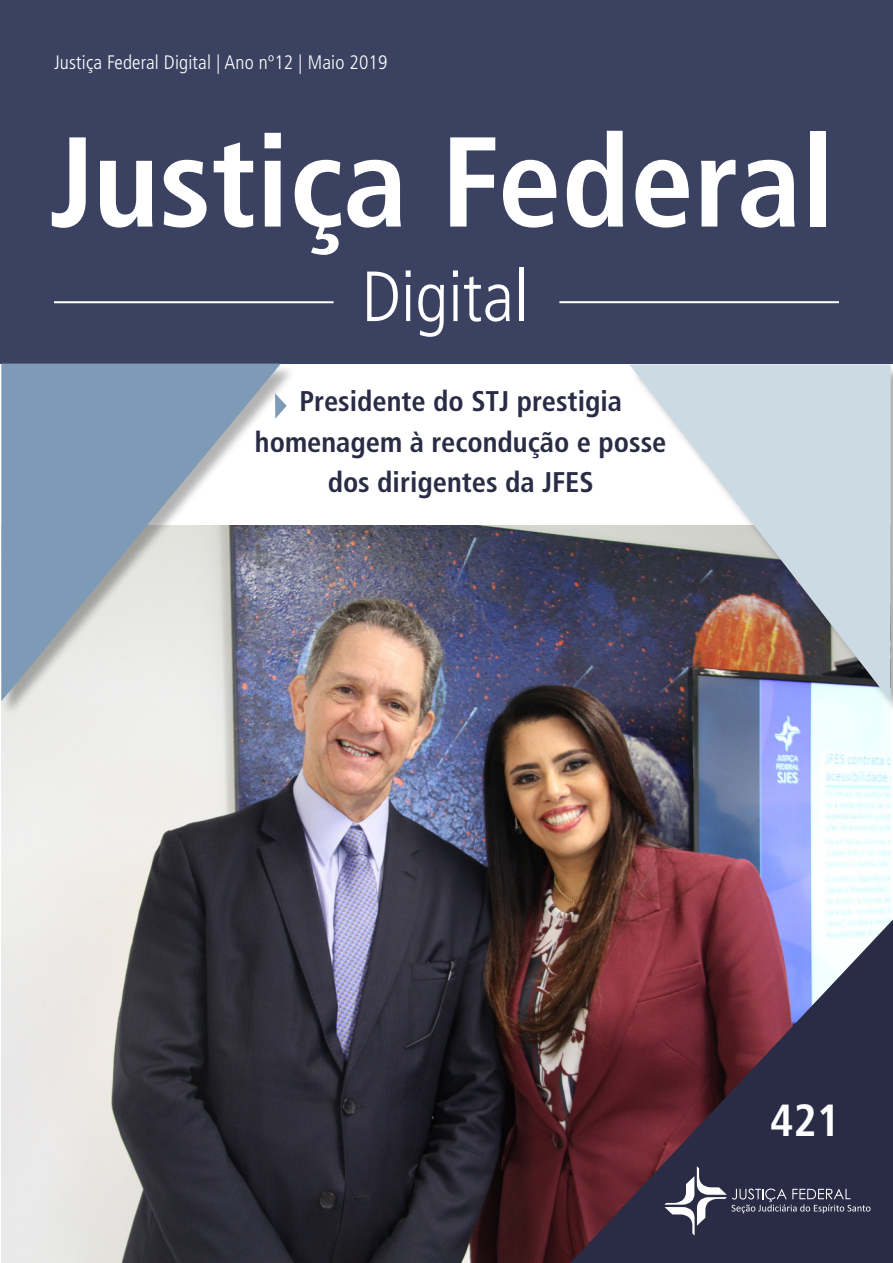
<style>
.page{position:relative;width:893px;height:1263px;background:#fff}
.page>*{position:absolute;margin:0;border:0;box-sizing:border-box;transform-origin:0 0}
.t1{font:condensed 127.65px "Frutiger 67 Bold";color:#fff}
.t2{font:condensed 70.95px "Frutiger 47 Light";color:#fff}
.t3{font:condensed 45px "Frutiger 67 Bold";color:#fff}
.t4{font:condensed 28.5px/40.5px "Frutiger 67 Bold";color:#2a2c45;text-align:center}
.t5{font:condensed 19.5px "Frutiger 47 Light";letter-spacing:.01em;color:#fff}
</style>
<div class="page">
<div style="left:0;top:0;width:893px;height:364px;background:#3b4161"></div>
<hr style="left:559px;top:301px;width:280px;height:2px;background:#fff">
<img style="left:1px;top:526px;width:889px;height:737px">
<hr style="left:54px;top:301px;width:280px;height:2px;background:#fff">
<div style="left:2px;top:364px;width:294px;height:353px;background:#000;opacity:.3"></div>
<svg style="left:1px;top:364px;width:280px;height:337px;background:#a6b5c4"></svg>
<div style="left:631px;top:365px;width:262px;height:351px;background:#000;opacity:.3"></div>
<svg style="left:629px;top:364px;width:262px;height:337px;background:#aeafb6"></svg>
<svg style="left:570px;top:919px;width:323px;height:344px;background:#563647"></svg>
<svg style="left:664px;top:1166px;width:206px;height:69px;background:#414359"></svg>
<p class="t5" style="left:54px;top:51px;width:335px">Justiça Federal Digital | Ano nº12 | Maio 2019</p>
<h1 class="t1" style="left:49px;top:107px;width:787px">Justiça Federal</h1>
<h2 class="t2" style="left:361px;top:256px;width:168px">Digital</h2>
<p class="t4" style="left:255px;top:381px;width:413px">Presidente do STJ prestigia homenagem à recondução e posse dos dirigentes da JFES</p>
<h3 class="t3" style="left:770px;top:1094px;width:72px">421</h3>
</div>
